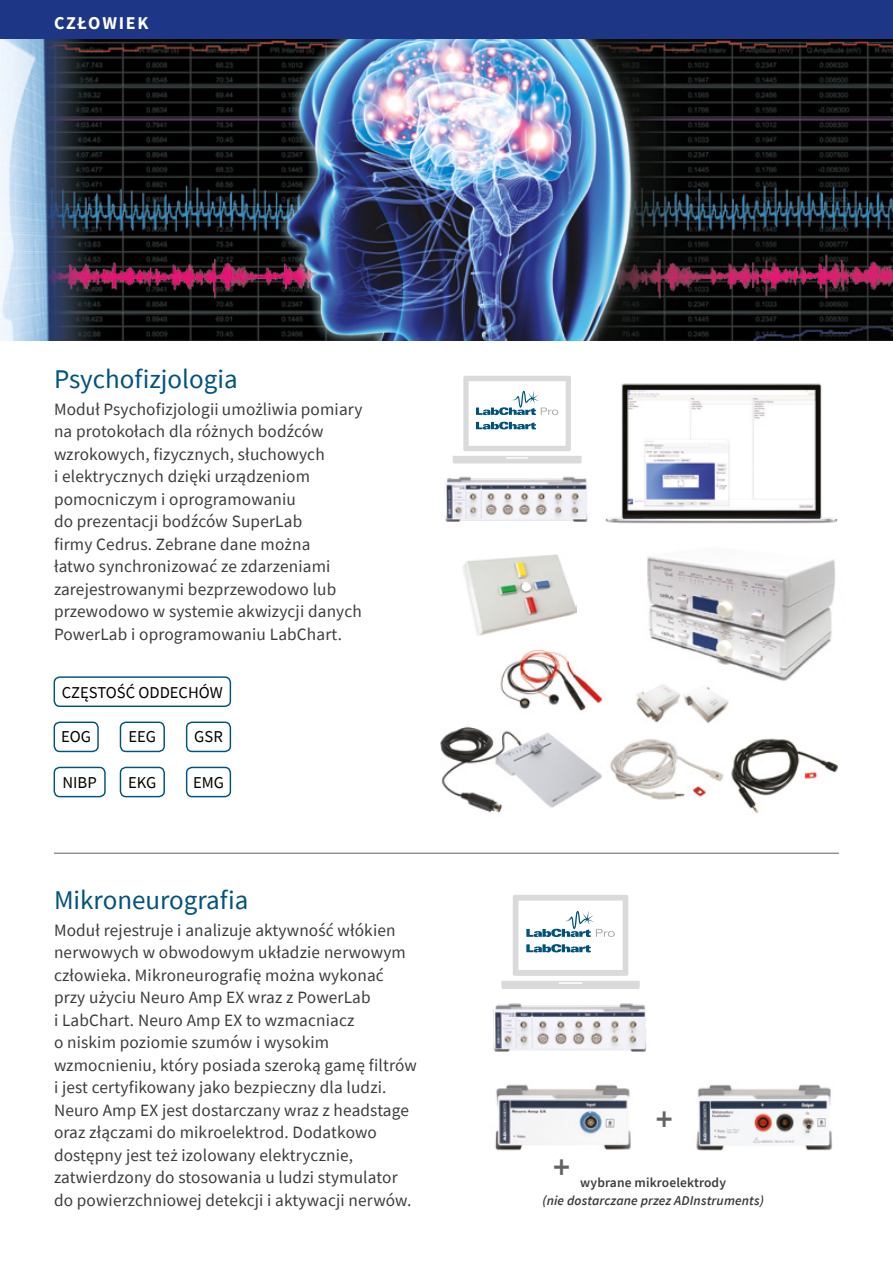
<style>
.page{position:relative;width:893px;height:1263px;background:#fff}
.page>*{position:absolute;margin:0;border:0;box-sizing:border-box;transform-origin:0 0}
.t1{font:600 33px "Source Sans Pro";color:#646363}
.t2{font:27px "Source Sans Pro";color:#00537e}
.t3{font:700 18px "Source Sans Pro";letter-spacing:.1em;color:#fff}
.t4{font:17.25px/22.5px "Source Sans Pro";letter-spacing:.01em;color:#3c3c3b}
.t5{font:16.65px "Source Sans Pro";color:#000}
.t6{font:italic 600 13.5px "Source Sans Pro";letter-spacing:.01em;color:#3c3c3b}
.t7{font:600 13.5px "Source Sans Pro";letter-spacing:.01em;color:#3c3c3b}
</style>
<div class="page">
<svg style="left:501px;top:895px;width:139px;height:94px"></svg>
<img style="left:493px;top:1003px;width:154px;height:49px">
<svg style="left:453px;top:376px;width:129px;height:87px"></svg>
<img style="left:445px;top:476px;width:143px;height:46px">
<img style="left:0;top:39px;width:893px;height:301px">
<img style="left:463px;top:554px;width:114px;height:82px">
<img style="left:440px;top:726px;width:162px;height:87px">
<img style="left:495px;top:1084px;width:136px;height:67px">
<img style="left:500px;top:649px;width:105px;height:62px">
<img style="left:610px;top:739px;width:114px;height:61px">
<img style="left:731px;top:738px;width:106px;height:75px">
<div style="left:54px;top:676px;width:177px;height:31px;border:1px solid #00537e;border-radius:6px"></div>
<div style="left:54px;top:767px;width:52px;height:30px;border:1px solid #00537e;border-radius:6px"></div>
<div style="left:120px;top:767px;width:45px;height:30px;border:1px solid #00537e;border-radius:6px"></div>
<div style="left:54px;top:721px;width:45px;height:31px;border:1px solid #00537e;border-radius:6px"></div>
<div style="left:120px;top:721px;width:45px;height:31px;border:1px solid #00537e;border-radius:6px"></div>
<div style="left:186px;top:767px;width:45px;height:30px;border:1px solid #00537e;border-radius:6px"></div>
<div style="left:186px;top:721px;width:45px;height:31px;border:1px solid #00537e;border-radius:6px"></div>
<hr style="left:54px;top:853px;width:785px;height:1px;background:#646363">
<img style="left:696px;top:1084px;width:137px;height:66px">
<img style="left:605px;top:383px;width:233px;height:141px">
<img style="left:647px;top:556px;width:189px;height:125px">
<img style="left:636px;top:680px;width:95px;height:44px">
<div style="left:0;top:0;width:893px;height:39px;background:#1d3786"></div>
<p class="t3" style="left:54px;top:12px;width:96px">CZŁOWIEK</p>
<h2 class="t2" style="left:54px;top:361px;width:185px">Psychofizjologia</h2>
<p class="t4" style="left:54px;top:397px;width:310px">Moduł Psychofizjologii umożliwia pomiary na protokołach dla różnych bodźców wzrokowych, fizycznych, słuchowych<br>i elektrycznych dzięki urządzeniom pomocniczym i oprogramowaniu<br>do prezentacji bodźców SuperLab<br>firmy Cedrus. Zebrane dane można<br>łatwo synchronizować ze zdarzeniami zarejestrowanymi bezprzewodowo lub przewodowo w systemie akwizycji danych PowerLab i oprogramowaniu LabChart.</p>
<p class="t5" style="left:62px;top:681px;width:162px">CZĘSTOŚĆ ODDECHÓW</p>
<p class="t5" style="left:61px;top:726px;width:31px">EOG</p>
<p class="t5" style="left:128px;top:726px;width:29px">EEG</p>
<p class="t5" style="left:63px;top:771px;width:36px">NIBP</p>
<p class="t5" style="left:128px;top:771px;width:30px">EKG</p>
<p class="t5" style="left:194px;top:726px;width:30px">GSR</p>
<p class="t5" style="left:193px;top:771px;width:33px">EMG</p>
<h2 class="t2" style="left:54px;top:882px;width:196px">Mikroneurografia</h2>
<p class="t4" style="left:54px;top:918px;width:364px">Moduł rejestruje i analizuje aktywność włókien nerwowych w obwodowym układzie nerwowym człowieka. Mikroneurografię można wykonać przy użyciu Neuro Amp EX wraz z PowerLab<br>i LabChart. Neuro Amp EX to wzmacniacz<br>o niskim poziomie szumów i wysokim wzmocnieniu, który posiada szeroką gamę filtrów i jest certyfikowany jako bezpieczny dla ludzi.<br>Neuro Amp EX jest dostarczany wraz z headstage oraz złączami do mikroelektrod. Dodatkowo dostępny jest też izolowany elektrycznie, zatwierdzony do stosowania u ludzi stymulator do powierzchniowej detekcji i aktywacji nerwów.</p>
<h1 class="t1" style="left:553px;top:1145px;width:18px">+</h1>
<h1 class="t1" style="left:656px;top:1097px;width:18px">+</h1>
<p class="t7" style="left:580px;top:1173px;width:147px">wybrane mikroelektrody</p>
<p class="t6" style="left:542px;top:1191px;width:223px">(nie dostarczane przez ADInstruments)</p>
</div>
